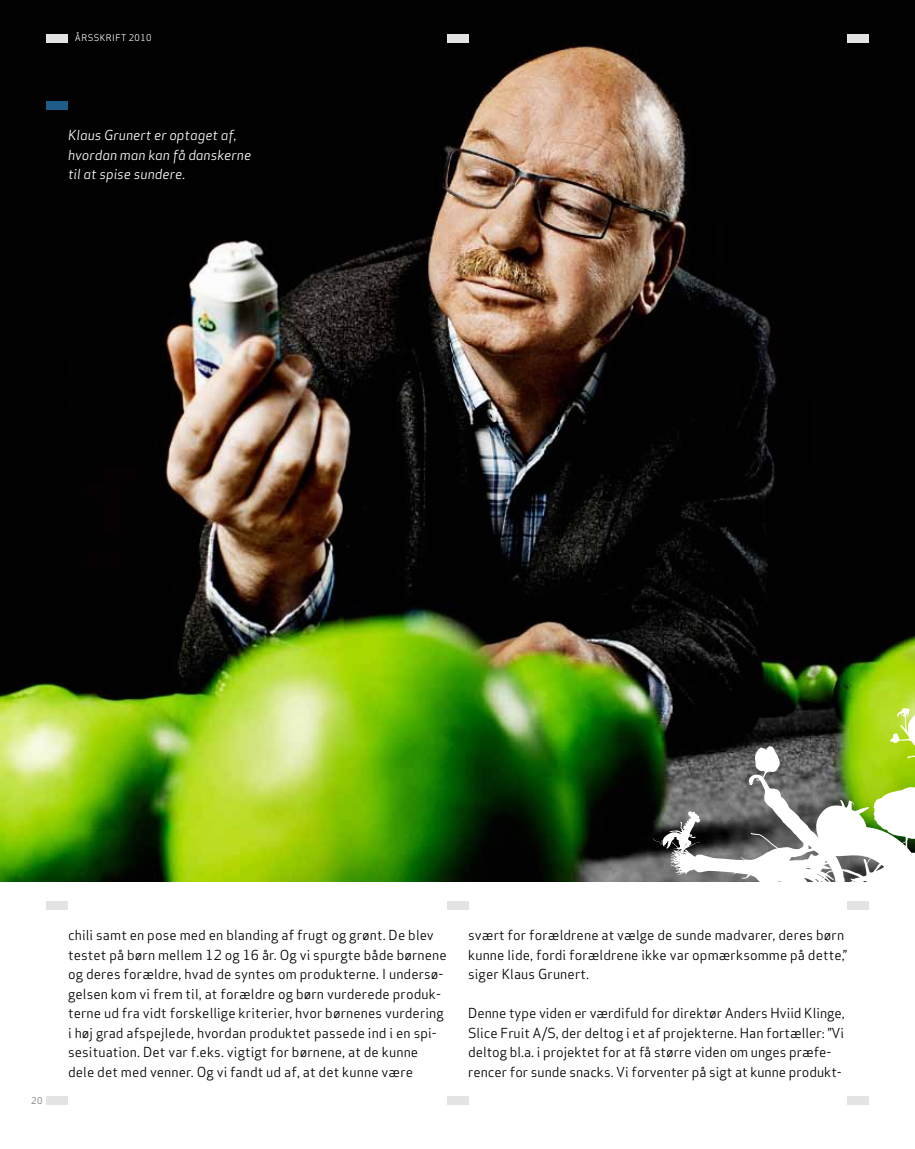
<style>
.page{position:relative;width:915px;height:1149px;background:#fff}
.page>*{position:absolute;margin:0;border:0;box-sizing:border-box;transform-origin:0 0}
.t1{font:13.5px/19.5px "Apex Sans Book T";letter-spacing:.01em;color:#000}
.t2{font:13.5px/19.5px "Apex Sans Book Italic T";color:#fff}
.t3{font:9px "Apex Sans Book T";letter-spacing:.05em;color:#fff}
.t4{font:9px "Apex Sans Book T";color:#706f6f}
</style>
<div class="page">
<div style="left:47px;top:1096px;width:21px;height:8px;background:#e3e3e3"></div>
<div style="left:446px;top:1096px;width:22px;height:8px;background:#e3e3e3"></div>
<div style="left:846px;top:1096px;width:21px;height:8px;background:#e3e3e3"></div>
<img style="left:0;top:0;width:652px;height:881px">
<svg style="left:652px;top:0;width:262px;height:910px;background:#282b21"></svg>
<div style="left:47px;top:34px;width:21px;height:9px;background:#e3e3e3"></div>
<div style="left:47px;top:101px;width:21px;height:9px;background:#1d5b89"></div>
<div style="left:446px;top:34px;width:22px;height:9px;background:#e3e3e3"></div>
<div style="left:846px;top:34px;width:21px;height:9px;background:#e3e3e3"></div>
<div style="left:47px;top:901px;width:21px;height:8px;background:#e3e3e3"></div>
<div style="left:446px;top:901px;width:22px;height:8px;background:#e3e3e3"></div>
<div style="left:846px;top:901px;width:21px;height:8px;background:#e3e3e3"></div>
<p class="t3" style="left:75px;top:32px;width:78px">ÅRSSKRIFT 2010</p>
<p class="t2" style="left:68px;top:125px;width:185px">Klaus Grunert er optaget af, hvordan man kan få danskerne til at spise sundere.</p>
<p class="t4" style="left:31px;top:1094px;width:13px">20</p>
<p class="t1" style="left:68px;top:925px;width:380px">chili samt en pose med en blanding af frugt og grønt. De blev testet på børn mellem 12 og 16 år. Og vi spurgte både børnene og deres forældre, hvad de syntes om produkterne. I undersø&shy;gelsen kom vi frem til, at forældre og børn vurderede produk&shy;terne ud fra vidt forskellige kriterier, hvor børnenes vurdering i høj grad afspejlede, hvordan produktet passede ind i en spi&shy;sesituation. Det var f.eks. vigtigt for børnene, at de kunne dele det med venner. Og vi fandt ud af, at det kunne være</p>
<p class="t1" style="left:468px;top:925px;width:380px">svært for forældrene at vælge de sunde madvarer, deres børn kunne lide, fordi forældrene ikke var opmærksomme på dette,” siger Klaus Grunert.</p>
<p class="t1" style="left:468px;top:1003px;width:378px">Denne type viden er værdifuld for direktør Anders Hviid Klinge, Slice Fruit A/S, der deltog i et af projekterne. Han fortæller: ”Vi deltog bl.a. i projektet for at få større viden om unges præfe&shy;rencer for sunde snacks. Vi forventer på sigt at kunne produkt-</p>
</div>
